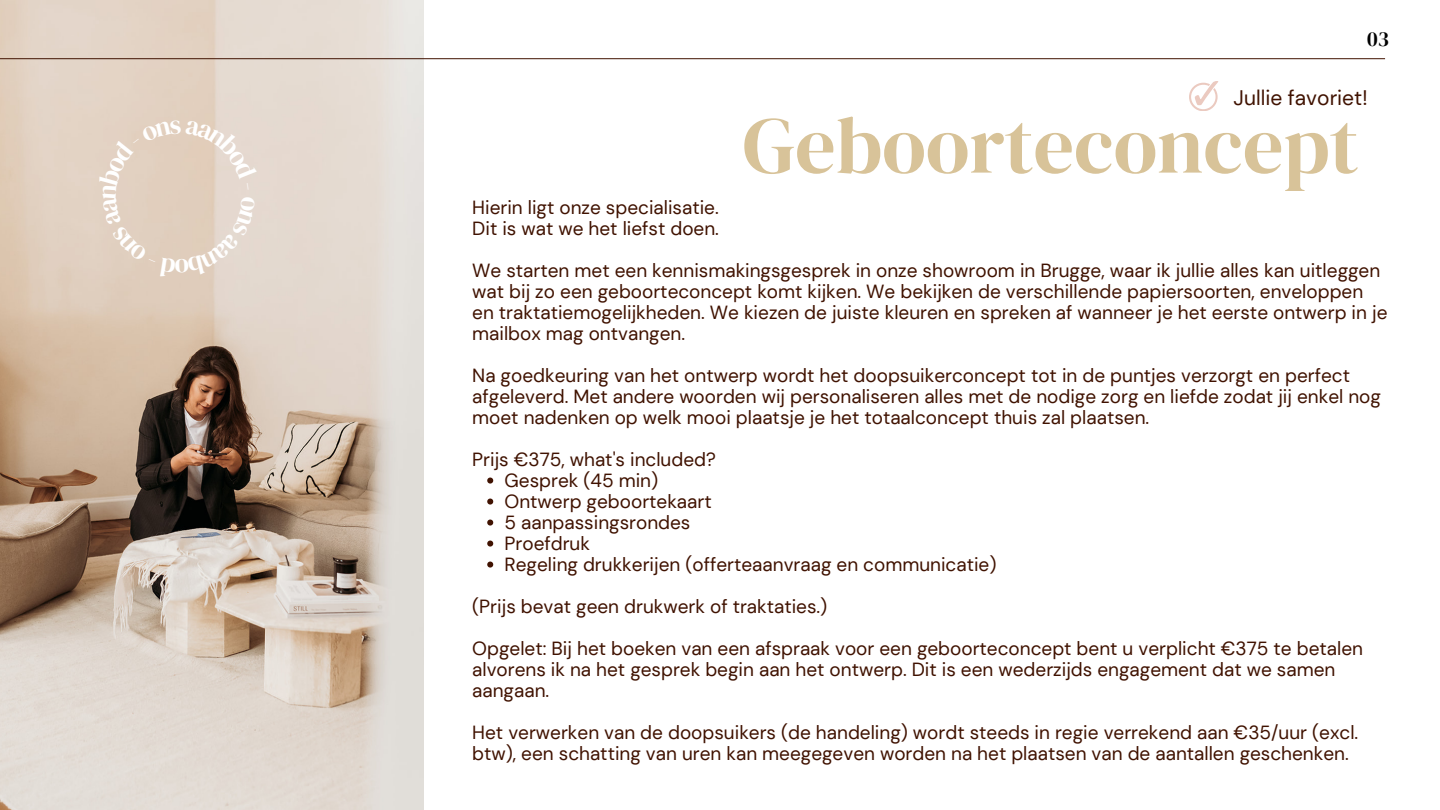
<style>
.page{position:relative;width:1440px;height:810px;background:#fff}
.page>*{position:absolute;margin:0;border:0;box-sizing:border-box;transform-origin:0 0}
.t1{font:80px "DM Serif Display";color:#d8c399}
.t2{font:21px "DM Sans";color:#401201}
.t3{font:21px "DM Serif Display";color:#000}
.t4{font:19px/21px "DM Sans";color:#401201}
</style>
<div class="page">
<img style="left:0;top:0;width:424px;height:810px">
<hr style="left:0;top:58px;width:1385px;height:1px;background:#401201">
<svg style="left:1189px;top:81px;width:29px;height:30px"></svg>
<svg style="left:487px;top:478px;width:6px;height:6px"></svg>
<svg style="left:487px;top:499px;width:6px;height:6px"></svg>
<svg style="left:487px;top:520px;width:6px;height:6px"></svg>
<svg style="left:487px;top:541px;width:6px;height:6px"></svg>
<svg style="left:487px;top:562px;width:6px;height:6px"></svg>
<svg style="left:98px;top:120px;width:159px;height:158px;background:#e1d1c2"></svg>
<p class="t3" style="left:1367px;top:24px;width:23px">03</p>
<p class="t2" style="left:1234px;top:84px;width:136px">Jullie favoriet!</p>
<p class="t1" style="left:743px;top:90px;width:617px">Geboorteconcept</p>
<p class="t4" style="left:472px;top:197px;width:248px">Hierin ligt onze specialisatie.</p>
<p class="t4" style="left:472px;top:218px;width:248px">Dit is wat we het liefst doen.</p>
<p class="t4" style="left:472px;top:260px;width:917px">We starten met een kennismakingsgesprek in onze showroom in Brugge, waar ik jullie alles kan uitleggen wat bij zo een geboorteconcept komt kijken. We bekijken de verschillende papiersoorten, enveloppen en traktatiemogelijkheden. We kiezen de juiste kleuren en spreken af wanneer je het eerste ontwerp in je mailbox mag ontvangen.</p>
<p class="t4" style="left:472px;top:365px;width:910px">Na goedkeuring van het ontwerp wordt het doopsuikerconcept tot in de puntjes verzorgt en perfect afgeleverd. Met andere woorden wij personaliseren alles met de nodige zorg en liefde zodat jij enkel nog moet nadenken op welk mooi plaatsje je het totaalconcept thuis zal plaatsen.</p>
<p class="t4" style="left:472px;top:449px;width:245px">Prijs €375, what's included?</p>
<p class="t4" style="left:505px;top:470px;width:155px">Gesprek (45 min)</p>
<p class="t4" style="left:505px;top:491px;width:209px">Ontwerp geboortekaart</p>
<p class="t4" style="left:505px;top:512px;width:187px">5 aanpassingsrondes</p>
<p class="t4" style="left:505px;top:533px;width:87px">Proefdruk</p>
<p class="t4" style="left:505px;top:554px;width:493px">Regeling drukkerijen (offerteaanvraag en communicatie)</p>
<p class="t4" style="left:472px;top:596px;width:357px">(Prijs bevat geen drukwerk of traktaties.)</p>
<p class="t4" style="left:472px;top:638px;width:892px">Opgelet: Bij het boeken van een afspraak voor een geboorteconcept bent u verplicht €375 te betalen alvorens ik na het gesprek begin aan het ontwerp. Dit is een wederzijds engagement dat we samen aangaan.</p>
<p class="t4" style="left:472px;top:722px;width:888px">Het verwerken van de doopsuikers (de handeling) wordt steeds in regie verrekend aan €35/uur (excl. btw), een schatting van uren kan meegegeven worden na het plaatsen van de aantallen geschenken.</p>
</div>
